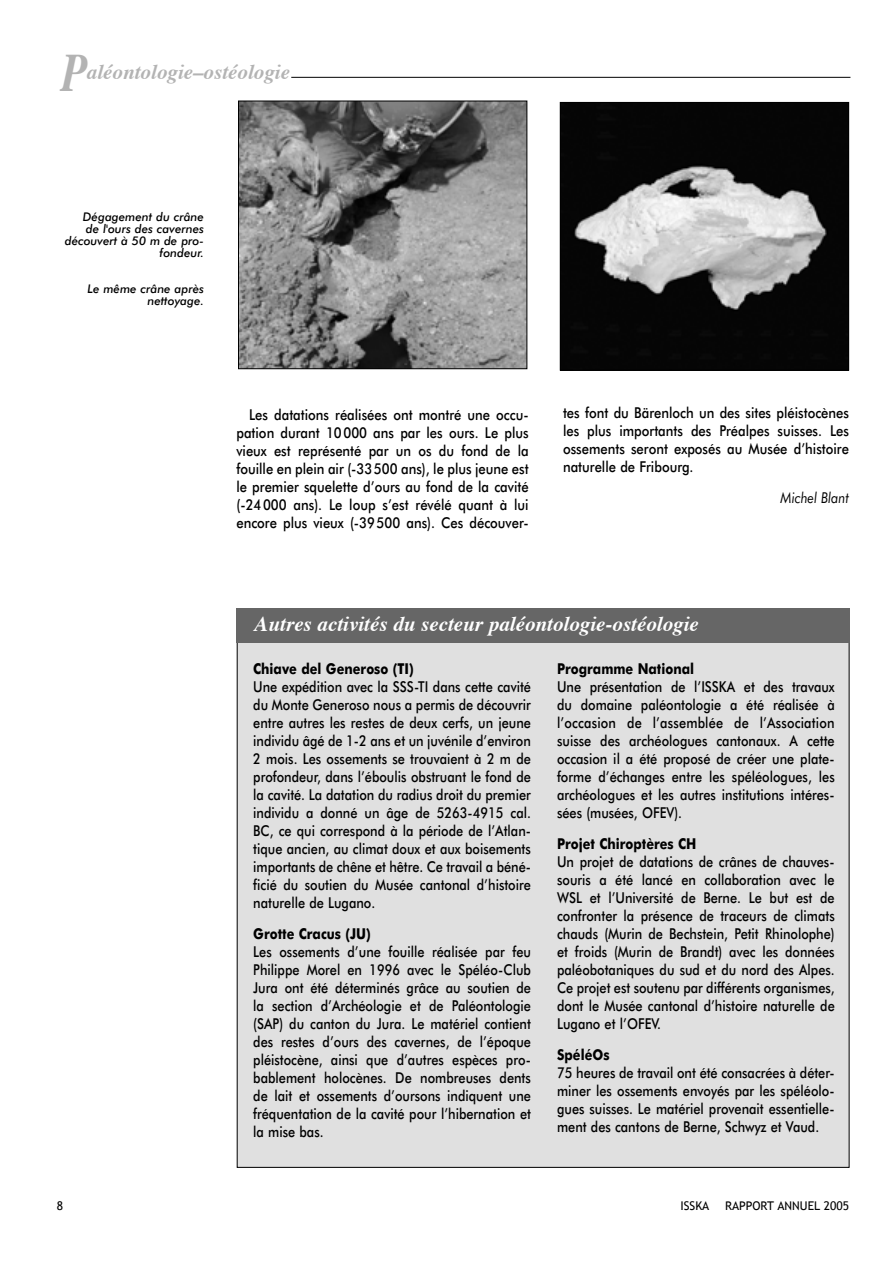
<style>
.page{position:relative;width:893px;height:1263px;background:#fff}
.page>*{position:absolute;margin:0;border:0;box-sizing:border-box;transform-origin:0 0}
.t1{font:italic 700 54px "Times";color:#b3b3b3;scale:.8 1}
.t2{font:italic 700 21px "Times";color:#fff}
.t3{font:italic 700 21px "Times";color:#b3b3b3}
.t4{font:500 15px/18px "Futura BT";color:#000;text-align:justify;scale:.85 1}
.t5{font:500 15px/18px "Futura BT";color:#000;text-align:justify;scale:.87 1}
.t6{font:700 15px "Futura BT";color:#000;scale:.85 1}
.t7{font:italic 15px "Futura BT";color:#000;scale:.85 1}
.t8{font:italic 500 12px/12px "Futura BT";color:#000;text-align:right}
.t9{font:12px "Trebuchet MS";color:#000}
</style>
<div class="page">
<div style="left:237px;top:642px;width:612px;height:525px;background:#e0e0e0"></div>
<div style="left:236px;top:608px;width:613px;height:34px;background:#666"></div>
<hr style="left:291px;top:77px;width:559px;height:1px;background:#000">
<img style="left:240px;top:103px;width:285px;height:264px">
<div style="left:238px;top:101px;width:289px;height:268px;border:1px solid #000"></div>
<img style="left:562px;top:104px;width:285px;height:264px">
<div style="left:560px;top:102px;width:289px;height:268px;border:1px solid #000"></div>
<h1 class="t1" style="left:61px;top:38px;width:34px">P</h1>
<h2 class="t3" style="left:87px;top:58px;width:205px">aléontologie–ostéologie</h2>
<p class="t8" style="left:65px;top:211px;width:141px">Dégagement du crâne<br>de l'ours des cavernes découvert à 50 m de pro&shy;fondeur.</p>
<p class="t8" style="left:87px;top:283px;width:118px">Le même crâne après nettoyage.</p>
<p class="t5" style="left:236px;top:405px;width:337px;text-indent:13px">Les datations réalisées ont montré une occu&shy;pation durant 10 000 ans par les ours. Le plus vieux est représenté par un os du fond de la fouille en plein air (-33 500 ans), le plus jeune est le premier squelette d’ours au fond de la cavité (-24 000 ans). Le loup s’est révélé quant à lui encore plus vieux (-39 500 ans). Ces découver-</p>
<p class="t5" style="left:563px;top:404px;width:330px">tes font du Bärenloch un des sites pléistocènes les plus importants des Préalpes suisses. Les ossements seront exposés au Musée d’histoire naturelle de Fribourg.</p>
<p class="t7" style="left:781px;top:489px;width:82px">Michel Blant</p>
<h2 class="t2" style="left:255px;top:610px;width:446px">Autres activités du secteur paléontologie-ostéologie</h2>
<p class="t6" style="left:253px;top:660px;width:190px">Chiave del Generoso (TI)</p>
<p class="t4" style="left:253px;top:678px;width:328px">Une expédition avec la SSS-TI dans cette cavité du Monte Generoso nous a permis de découvrir entre autres les restes de deux cerfs, un jeune individu âgé de 1-2 ans et un juvénile d’environ 2 mois. Les ossements se trouvaient à 2 m de profondeur, dans l’éboulis obstruant le fond de la cavité. La datation du radius droit du premier individu a donné un âge de 5263-4915 cal.<br>BC, ce qui correspond à la période de l’Atlan&shy;tique ancien, au climat doux et aux boisements importants de chêne et hêtre. Ce travail a béné&shy;ficié du soutien du Musée cantonal d’histoire naturelle de Lugano.</p>
<p class="t6" style="left:253px;top:924px;width:140px">Grotte Cracus (JU)</p>
<p class="t4" style="left:253px;top:942px;width:328px">Les ossements d’une fouille réalisée par feu Philippe Morel en 1996 avec le Spéléo-Club Jura ont été déterminés grâce au soutien de la section d’Archéologie et de Paléontologie (SAP) du canton du Jura. Le matériel contient des restes d’ours des cavernes, de l’époque pléistocène, ainsi que d’autres espèces pro&shy;bablement holocènes. De nombreuses dents de lait et ossements d’oursons indiquent une fréquentation de la cavité pour l’hibernation et la mise bas.</p>
<p class="t6" style="left:557px;top:660px;width:163px">Programme National</p>
<p class="t4" style="left:557px;top:678px;width:328px">Une présentation de l’ISSKA et des travaux du domaine paléontologie a été réalisée à l’occasion de l’assemblée de l’Association suisse des archéologues cantonaux. A cette occasion il a été proposé de créer une plate&shy;forme d’échanges entre les spéléologues, les archéologues et les autres institutions intéres&shy;sées (musées, OFEV).</p>
<p class="t6" style="left:557px;top:834px;width:165px">Projet Chiroptères CH</p>
<p class="t4" style="left:557px;top:852px;width:328px">Un projet de datations de crânes de chauves&shy;souris a été lancé en collaboration avec le WSL et l’Université de Berne. Le but est de confronter la présence de traceurs de climats chauds (Murin de Bechstein, Petit Rhinolophe) et froids (Murin de Brandt) avec les données paléobotaniques du sud et du nord des Alpes.<br>Ce projet est soutenu par différents organismes, dont le Musée cantonal d’histoire naturelle de Lugano et l’OFEV.</p>
<p class="t6" style="left:557px;top:1045px;width:63px">SpéléOs</p>
<p class="t4" style="left:557px;top:1063px;width:328px">75 heures de travail ont été consacrées à déter&shy;miner les ossements envoyés par les spéléolo&shy;gues suisses. Le matériel provenait essentielle&shy;ment des cantons de Berne, Schwyz et Vaud.</p>
<p class="t9" style="left:57px;top:1199px;width:8px">8</p>
<p class="t9" style="left:680px;top:1198px;width:30px">ISSKA</p>
<p class="t9" style="left:725px;top:1198px;width:125px">RAPPORT ANNUEL 2005</p>
</div>
